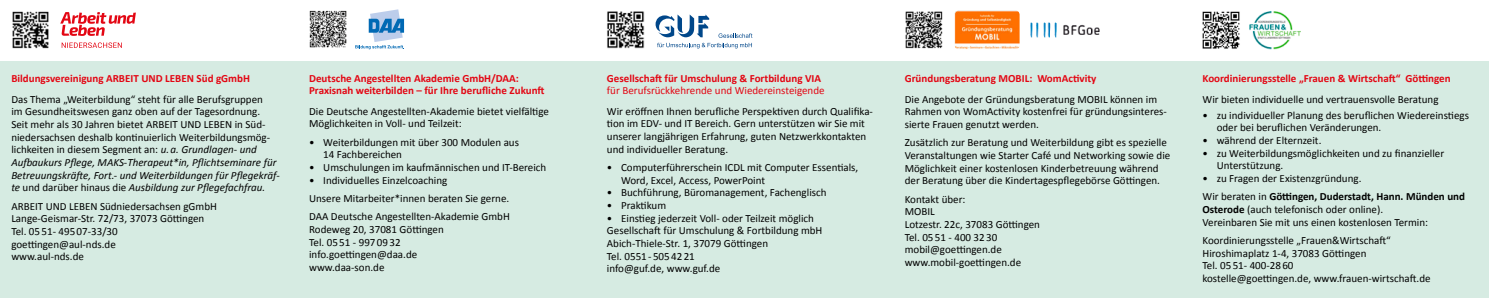
<style>
.page{position:relative;width:1489px;height:298px;background:#fff}
.page>*{position:absolute;margin:0;border:0;box-sizing:border-box;transform-origin:0 0}
.t1{font:11px/12.6px "Calibri";color:#000}
.t2{font:700 11px/11.9px "Calibri";color:#e30613}
.t3{font:11px "Calibri";color:#e30613}
.s1{font-style:italic}
.s2{font-weight:700}
</style>
<div class="page">
<div style="left:0;top:61px;width:1488px;height:237px;background:#d6ebe2"></div>
<img style="left:1249px;top:11px;width:51px;height:38px">
<img style="left:1202px;top:11px;width:38px;height:38px">
<img style="left:954px;top:11px;width:65px;height:38px">
<img style="left:905px;top:11px;width:38px;height:38px">
<img style="left:1030px;top:22px;width:70px;height:16px">
<img style="left:607px;top:11px;width:37px;height:37px">
<svg style="left:655px;top:14px;width:97px;height:34px"></svg>
<img style="left:12px;top:11px;width:37px;height:38px">
<svg style="left:60px;top:12px;width:76px;height:24px"></svg>
<svg style="left:62px;top:42px;width:60px;height:6px"></svg>
<img style="left:309px;top:11px;width:37px;height:37px">
<svg style="left:355px;top:9px;width:49px;height:40px"></svg>
<p class="t2" style="left:11px;top:72px;width:240px">Bildungsvereinigung ARBEIT UND LEBEN Süd gGmbH</p>
<p class="t1" style="left:11px;top:92px;width:270px">Das Thema „Weiterbildung“ steht für alle Berufsgruppen<br>im Gesundheitswesen ganz oben auf der Tagesordnung.<br>Seit mehr als 30 Jahren bietet ARBEIT UND LEBEN in Süd&shy;niedersachsen deshalb kontinuierlich Weiterbildungsmög&shy;lichkeiten in diesem Segment an: <span class="s1">u.a. Grundlagen- und Aufbaukurs Pflege, MAKS-Therapeut*in, Pflichtseminare für Betreuungskräfte, Fort.- und Weiterbildungen für Pflegekräf&shy;te</span> und darüber hinaus die <span class="s1">Ausbildung zur Pflegefachfrau.</span></p>
<p class="t1" style="left:11px;top:199px;width:207px">ARBEIT UND LEBEN Südniedersachsen gGmbH<br>Lange-Geismar-Str. 72/73, 37073 Göttingen<br>Tel. 0551- 49507-33/30 goettingen@aul-nds.de<br>www.aul-nds.de</p>
<p class="t2" style="left:309px;top:72px;width:237px">Deutsche Angestellten Akademie GmbH/DAA:<br>Praxisnah weiterbilden – für Ihre berufliche Zukunft</p>
<p class="t1" style="left:309px;top:104px;width:241px">Die Deutsche Angestellten-Akademie bietet vielfältige<br>Möglichkeiten in Voll- und Teilzeit:</p>
<p class="t1" style="left:323px;top:135px;width:197px;text-indent:-14px">• Weiterbildungen mit über 300 Modulen aus<br>14 Fachbereichen</p>
<p class="t1" style="left:309px;top:160px;width:239px">• Umschulungen im kaufmännischen und IT-Bereich</p>
<p class="t1" style="left:309px;top:170px;width:202px;line-height:18.3px">• Individuelles Einzelcoaching<br>Unsere Mitarbeiter*innen beraten Sie gerne.<br>DAA Deutsche Angestellten-Akademie GmbH</p>
<p class="t1" style="left:309px;top:222px;width:136px">Rodeweg 20, 37081 Göttingen<br>Tel. 0551 - 9970932 info.goettingen@daa.de www.daa-son.de</p>
<p class="t2" style="left:607px;top:72px;width:216px">Gesellschaft für Umschulung &amp; Fortbildung VIA</p>
<p class="t3" style="left:607px;top:83px;width:219px">für Berufsrückkehrende und Wiedereinsteigende</p>
<p class="t1" style="left:607px;top:104px;width:267px">Wir eröffnen Ihnen berufliche Perspektiven durch Qualifika&shy;tion im EDV- und IT Bereich. Gern unterstützen wir Sie mit unserer langjährigen Erfahrung, guten Netzwerkkontakten und individueller Beratung.</p>
<p class="t1" style="left:621px;top:160px;width:239px;text-indent:-14px">• Computerführerschein ICDL mit Computer Essentials,<br>Word, Excel, Access, PowerPoint</p>
<p class="t1" style="left:607px;top:186px;width:221px">• Buchführung, Büromanagement, Fachenglisch</p>
<p class="t1" style="left:607px;top:198px;width:61px">• Praktikum</p>
<p class="t1" style="left:607px;top:211px;width:217px">• Einstieg jederzeit Voll- oder Teilzeit möglich Gesellschaft für Umschulung &amp; Fortbildung mbH Abich-Thiele-Str. 1, 37079 Göttingen<br>Tel. 0551-5054221<br>info@guf.de, www.guf.de</p>
<p class="t2" style="left:904px;top:72px;width:193px">Gründungsberatung MOBIL: WomActivity</p>
<p class="t1" style="left:904px;top:92px;width:263px">Die Angebote der Gründungsberatung MOBIL können im<br>Rahmen von WomActivity kostenfrei für gründungsinteres&shy;sierte Frauen genutzt werden.</p>
<p class="t1" style="left:904px;top:136px;width:267px">Zusätzlich zur Beratung und Weiterbildung gibt es spezielle Veranstaltungen wie Starter Café und Networking sowie die Möglichkeit einer kostenlosen Kinderbetreuung während der Beratung über die Kindertagespflegebörse Göttingen.</p>
<p class="t1" style="left:904px;top:192px;width:137px">Kontakt über:<br>MOBIL<br>Lotzestr. 22c, 37083 Göttingen<br>Tel. 0551 - 400 3230 mobil@goettingen.de www.mobil-goettingen.de</p>
<p class="t2" style="left:1202px;top:72px;width:250px">Koordinierungsstelle „Frauen &amp; Wirtschaft“ Göttingen</p>
<p class="t1" style="left:1202px;top:93px;width:237px">Wir bieten individuelle und vertrauensvolle Beratung</p>
<p class="t1" style="left:1216px;top:108px;width:254px;text-indent:-14px">• zu individueller Planung des beruflichen Wiedereinstiegs oder bei beruflichen Veränderungen.</p>
<p class="t1" style="left:1202px;top:133px;width:120px">• während der Elternzeit.</p>
<p class="t1" style="left:1216px;top:146px;width:229px;text-indent:-14px">• zu Weiterbildungsmöglichkeiten und zu finanzieller<br>Unterstützung.</p>
<p class="t1" style="left:1202px;top:169px;width:264px;line-height:18.3px">• zu Fragen der Existenzgründung.<br>Wir beraten in <span class="s2">Göttingen, Duderstadt, Hann. Münden und</span></p>
<p class="t1" style="left:1202px;top:202px;width:227px"><span class="s2">Osterode</span> (auch telefonisch oder online).<br>Vereinbaren Sie mit uns einen kostenlosen Termin:</p>
<p class="t1" style="left:1202px;top:233px;width:229px">Koordinierungsstelle „Frauen&amp;Wirtschaft“ Hiroshimaplatz 1-4, 37083 Göttingen<br>Tel. 0551- 400-2860<br>kostelle@goettingen.de, www.frauen-wirtschaft.de</p>
</div>
